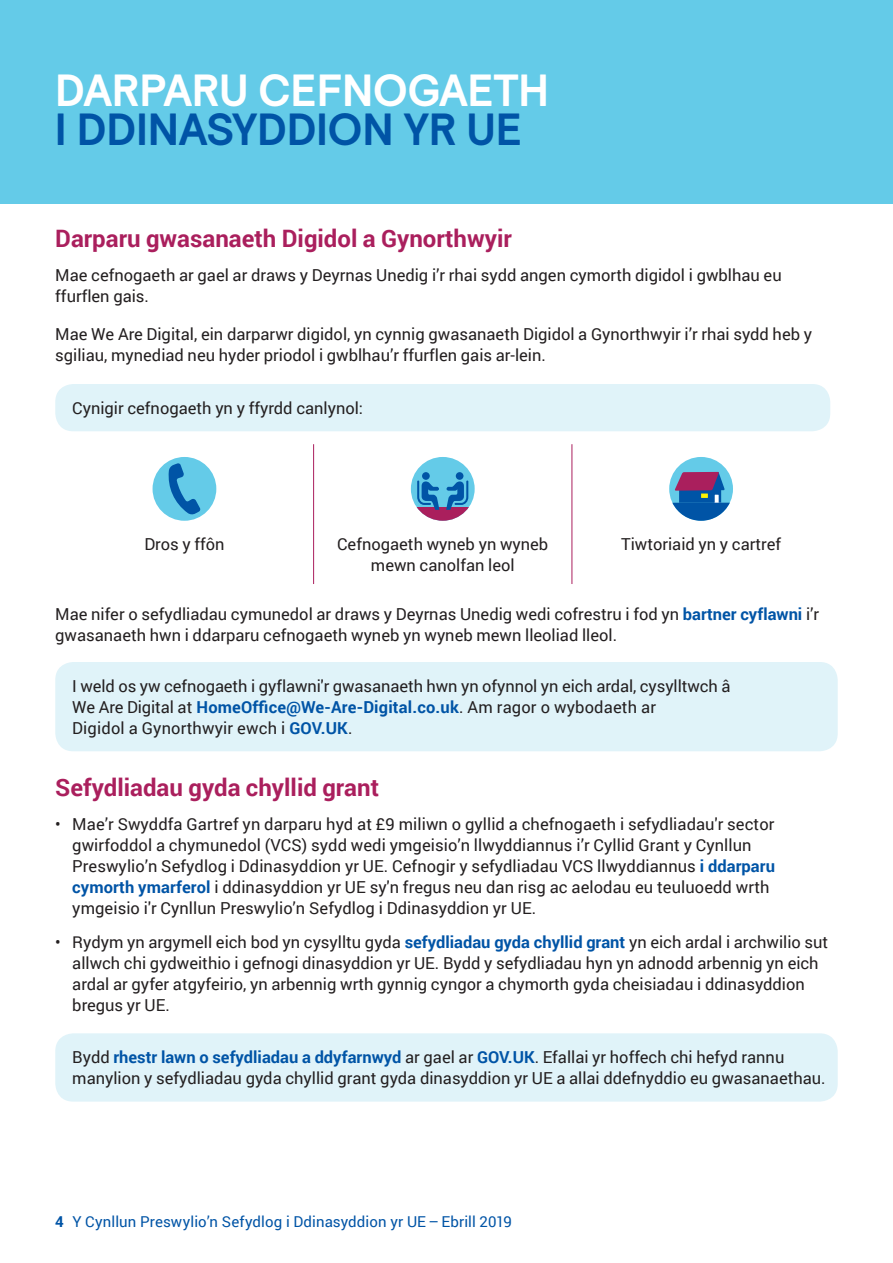
<style>
.page{position:relative;width:893px;height:1263px;background:#fff}
.page>*{position:absolute;margin:0;border:0;box-sizing:border-box;transform-origin:0 0}
.t1{font:700 45px "Relative";letter-spacing:-.005em;color:#fff}
.t2{font:700 45px "Relative";color:#0054a6}
.t3{font:700 24px "Roboto";color:#aa1f5d}
.t4{font:16.5px/21px "Roboto";color:#231f20}
.t5{font:15px "Roboto";letter-spacing:.005em;color:#0054a6}
.s1{font-weight:700;color:#0054a6}
.s2{font-weight:700}
</style>
<div class="page">
<div style="left:0;top:0;width:893px;height:204px;background:#64cbe8"></div>
<div style="left:55px;top:662px;width:783px;height:89px;background:#e0f3f9;border-radius:18px"></div>
<div style="left:55px;top:1033px;width:783px;height:68px;background:#e0f3f9;border-radius:18px"></div>
<hr style="left:313px;top:444px;width:1px;height:140px;background:#aa1f5d">
<hr style="left:572px;top:444px;width:1px;height:140px;background:#aa1f5d">
<div style="left:55px;top:384px;width:775px;height:47px;background:#e0f3f9;border-radius:18px"></div>
<div style="left:153px;top:457px;width:63px;height:64px;background:#64cbe8;border-radius:50%"></div>
<svg style="left:168px;top:463px;width:33px;height:52px"></svg>
<div style="left:411px;top:457px;width:64px;height:64px;background:#64cbe8;border-radius:50%"></div>
<svg style="left:416px;top:507px;width:53px;height:14px"></svg>
<div style="left:456px;top:472px;width:7px;height:8px;background:#0054a6;border-radius:50%"></div>
<svg style="left:446px;top:480px;width:22px;height:30px"></svg>
<div style="left:422px;top:472px;width:8px;height:8px;background:#0054a6;border-radius:50%"></div>
<svg style="left:417px;top:480px;width:22px;height:30px"></svg>
<div style="left:669px;top:457px;width:64px;height:64px;background:#64cbe8;border-radius:50%"></div>
<svg style="left:672px;top:472px;width:58px;height:49px"></svg>
<h1 class="t1" style="left:55px;top:61px;width:495px">DARPARU CEFNOGAETH</h1>
<h1 class="t2" style="left:55px;top:100px;width:468px">I DDINASYDDION YR UE</h1>
<h2 class="t3" style="left:55px;top:222px;width:458px">Darparu gwasanaeth Digidol a Gynorthwyir</h2>
<p class="t4" style="left:55px;top:264px;width:728px">Mae cefnogaeth ar gael ar draws y Deyrnas Unedig i’r rhai sydd angen cymorth digidol i gwblhau eu ffurflen gais.</p>
<p class="t4" style="left:55px;top:323px;width:758px">Mae We Are Digital, ein darparwr digidol, yn cynnig gwasanaeth Digidol a Gynorthwyir i’r rhai sydd heb y sgiliau, mynediad neu hyder priodol i gwblhau’r ffurflen gais ar-lein.</p>
<p class="t4" style="left:72px;top:397px;width:292px">Cynigir cefnogaeth yn y ffyrdd canlynol:</p>
<p class="t4" style="left:144px;top:533px;width:82px">Dros y ffôn</p>
<p class="t4" style="left:337px;top:533px;width:213px;text-align:center">Cefnogaeth wyneb yn wyneb mewn canolfan leol</p>
<p class="t4" style="left:621px;top:533px;width:162px">Tiwtoriaid yn y cartref</p>
<p class="t4" style="left:55px;top:603px;width:765px">Mae nifer o sefydliadau cymunedol ar draws y Deyrnas Unedig wedi cofrestru i fod yn <span class="s1">bartner cyflawni</span> i’r gwasanaeth hwn i ddarparu cefnogaeth wyneb yn wyneb mewn lleoliad lleol.</p>
<p class="t4" style="left:72px;top:675px;width:660px">I weld os yw cefnogaeth i gyflawni'r gwasanaeth hwn yn ofynnol yn eich ardal, cysylltwch â<br>We Are Digital at <span class="s1">HomeOffice@We-Are-Digital.co.uk</span>. Am ragor o wybodaeth ar<br>Digidol a Gynorthwyir ewch i <span class="s1">GOV.UK</span>.</p>
<h2 class="t3" style="left:55px;top:770px;width:325px">Sefydliadau gyda chyllid grant</h2>
<p class="t4" style="left:72px;top:813px;width:704px;text-indent:-17px">• Mae’r Swyddfa Gartref yn darparu hyd at £9 miliwn o gyllid a chefnogaeth i sefydliadau'r sector gwirfoddol a chymunedol (VCS) sydd wedi ymgeisio’n llwyddiannus i’r Cyllid Grant y Cynllun Preswylio’n Sefydlog i Ddinasyddion yr UE. Cefnogir y sefydliadau VCS llwyddiannus <span class="s1">i ddarparu cymorth ymarferol</span> i ddinasyddion yr UE sy'n fregus neu dan risg ac aelodau eu teuluoedd wrth ymgeisio i'r Cynllun Preswylio’n Sefydlog i Ddinasyddion yr UE.</p>
<p class="t4" style="left:72px;top:930px;width:757px;text-indent:-17px">• Rydym yn argymell eich bod yn cysylltu gyda <span class="s1">sefydliadau gyda chyllid grant</span> yn eich ardal i archwilio sut allwch chi gydweithio i gefnogi dinasyddion yr UE. Bydd y sefydliadau hyn yn adnodd arbennig yn eich ardal ar gyfer atgyfeirio, yn arbennig wrth gynnig cyngor a chymorth gyda cheisiadau i ddinasyddion bregus yr UE.</p>
<p class="t4" style="left:72px;top:1046px;width:755px">Bydd <span class="s1">rhestr lawn o sefydliadau a ddyfarnwyd</span> ar gael ar <span class="s1">GOV.UK</span>. Efallai yr hoffech chi hefyd rannu manylion y sefydliadau gyda chyllid grant gyda dinasyddion yr UE a allai ddefnyddio eu gwasanaethau.</p>
<p class="t5" style="left:55px;top:1211px;width:458px"><span class="s2">4</span> Y Cynllun Preswylio’n Sefydlog i Ddinasyddion yr UE – Ebrill 2019</p>
</div>
